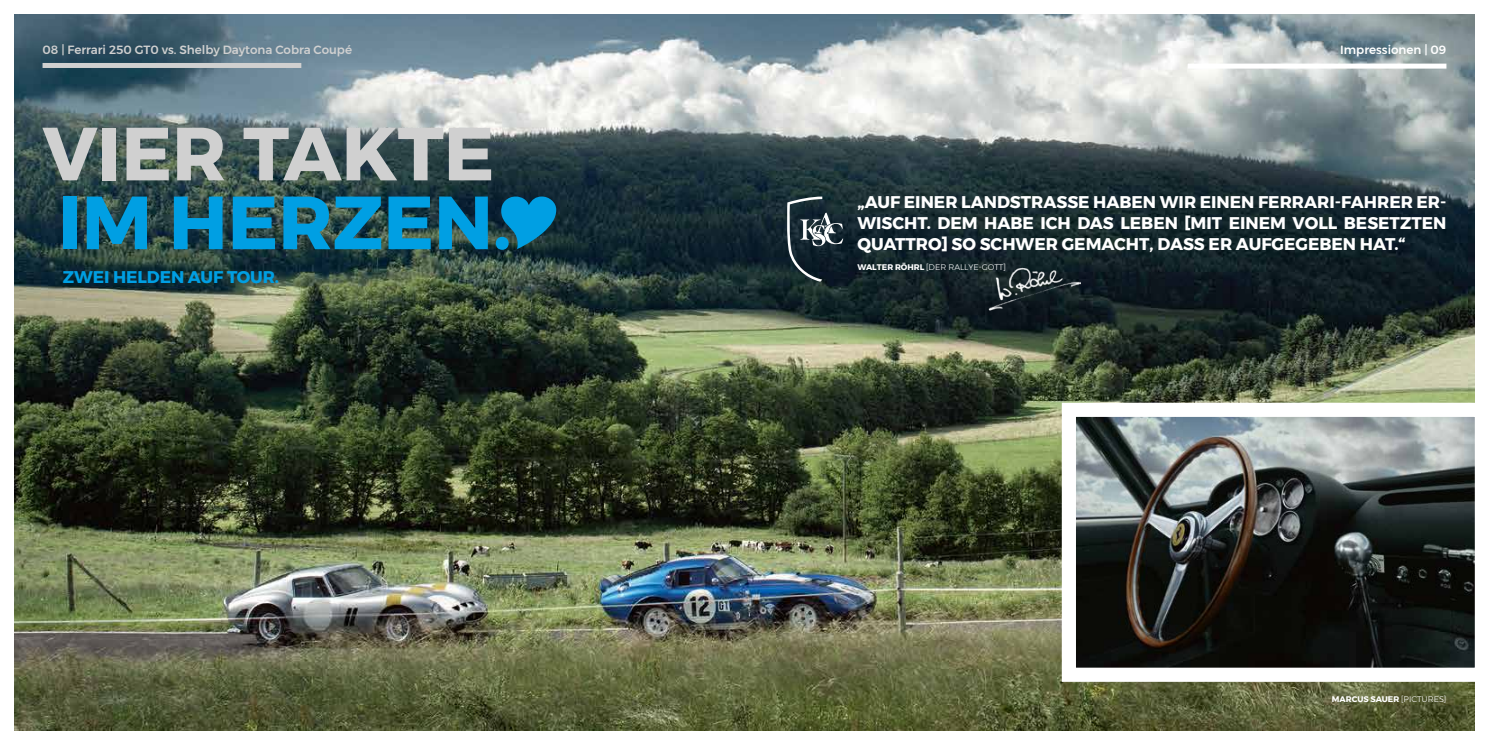
<style>
.page{position:relative;width:1489px;height:745px;background:#fff}
.page>*{position:absolute;margin:0;border:0;box-sizing:border-box;transform-origin:0 0}
.t1{font:700 75px "Montserrat";color:#d0d0d0}
.t2{font:700 75px "Montserrat";color:#009fe3}
.t3{font:700 16.88px/20.6px "Montserrat";color:#fff;text-align:justify}
.t4{font:700 16.88px "Montserrat";letter-spacing:-.005em;color:#009fe3}
.t5{font:500 11.88px "Montserrat";color:#d0d0d0}
.t6{font:500 11.88px "Montserrat";color:#fff}
.t7{font:300 8.12px "Montserrat";color:#fff}
.t8{font:700 8.12px "Montserrat";color:#fff}
.s1{font-weight:700}
.s2{font-weight:300}
</style>
<div class="page">
<img style="left:14px;top:14px;width:1460px;height:716px">
<img style="left:1076px;top:417px;width:397px;height:249px">
<div style="left:1061px;top:402px;width:427px;height:279px;border:14px solid #fff"></div>
<div style="left:43px;top:63px;width:258px;height:5px;background:#d0d0d0"></div>
<div style="left:1187px;top:64px;width:259px;height:5px;background:#fff"></div>
<img style="left:988px;top:268px;width:92px;height:42px">
<svg style="left:787px;top:196px;width:56px;height:85px;background:#37474e"></svg>
<svg style="left:501px;top:196px;width:55px;height:53px;background:#0a79a5"></svg>
<p class="t5" style="left:43px;top:41px;width:311px">08 | Ferrari 250 GT0 vs. Shelby Daytona Cobra Coupé</p>
<p class="t6" style="left:1340px;top:41px;width:108px">Impressionen | 09</p>
<h1 class="t1" style="left:43px;top:93px;width:453px">VIER TAKTE</h1>
<h1 class="t2" style="left:58px;top:162px;width:455px">IM HERZEN.</h1>
<p class="t4" style="left:63px;top:264px;width:218px">ZWEI HELDEN AUF TOUR.</p>
<p class="t3" style="left:857px;top:192px;width:590px">„AUF EINER LANDSTRASSE HABEN WIR EINEN FERRARI-FAHRER ER-WISCHT. DEM HABE ICH DAS LEBEN [MIT EINEM VOLL BESETZTEN QUATTRO] SO SCHWER GEMACHT, DASS ER AUFGEGEBEN HAT.“</p>
<p class="t7" style="left:857px;top:261px;width:150px"><span class="s1">WALTER RÖHRL</span> [DER RALLYE-GOTT]</p>
<p class="t8" style="left:1331px;top:692px;width:116px">MARCUS SAUER <span class="s2">[PICTURES]</span></p>
</div>
